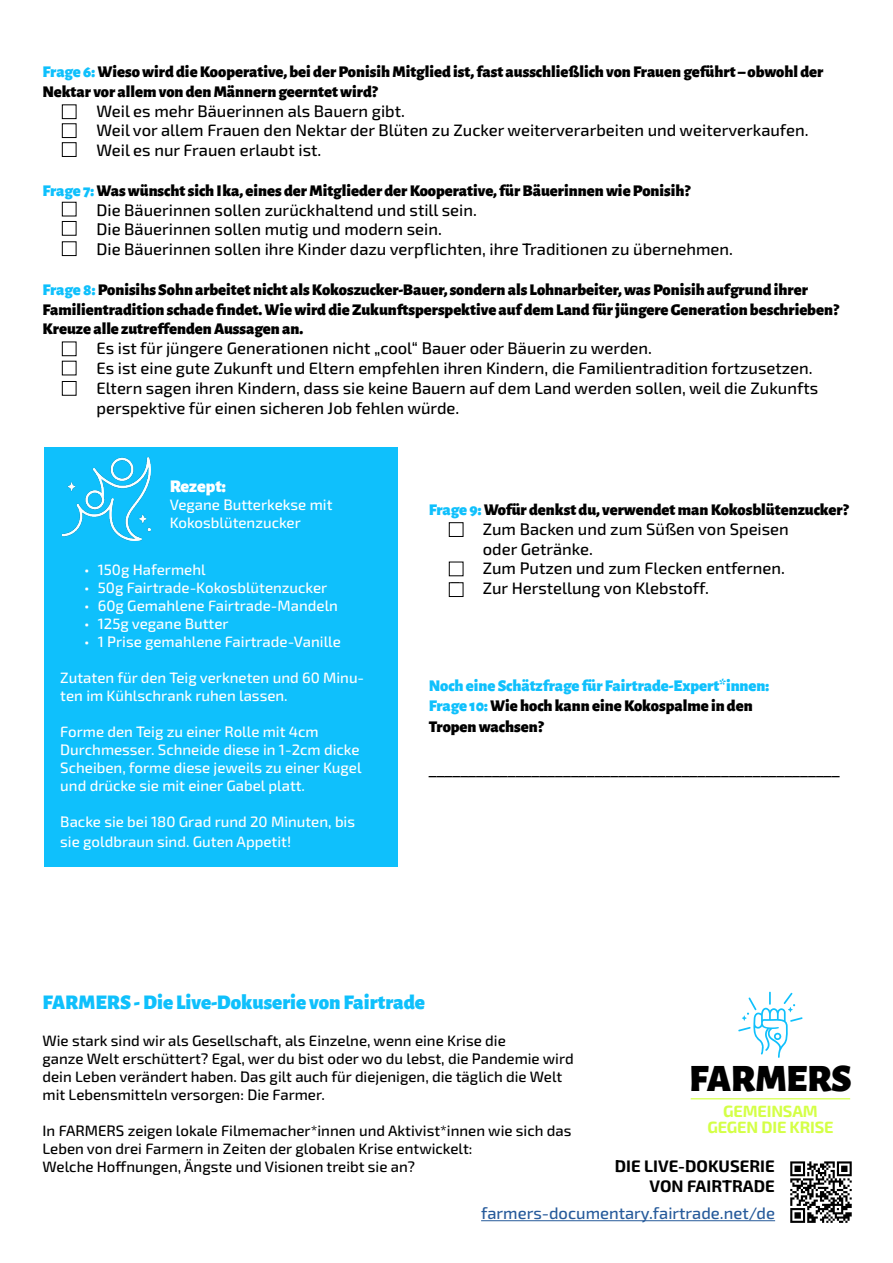
<style>
.page{position:relative;width:893px;height:1263px;background:#fff}
.page>*{position:absolute;margin:0;border:0;box-sizing:border-box;transform-origin:0 0}
.t1{font:900 39.15px "Alegreya Sans";letter-spacing:-.02em;color:#000}
.t2{font:900 21px "Alegreya Sans";color:#0fc0fc}
.t3{font:500 18px "Exo 2";color:#000}
.t4{font:900 18px "Alegreya Sans";color:#fff}
.t5{font:700 16.65px/20px "Exo 2";color:#000;text-align:right}
.t6{font:500 16.5px/19.8px "Exo 2";color:#000}
.t7{font:900 16.5px/19.8px "Alegreya Sans";color:#000}
.t8{font:900 16.5px/19.8px "Alegreya Sans";color:#0fc0fc}
.t9{font:500 16.5px "Exo 2";color:#275b9b}
.t10{font:700 16.35px/16px "Exo 2";letter-spacing:-.01em;color:#d4ff47;text-align:center}
.t11{font:500 15px/18px "Exo 2";color:#fff}
.t12{font:500 15px/18px "Exo 2";color:#000}
.s1{color:#0fc0fc}
.s2{color:#000}
</style>
<div class="page">
<div style="left:44px;top:447px;width:354px;height:420px;background:#0fc0fc"></div>
<div style="left:62px;top:104px;width:15px;height:15px;border:1px solid #000"></div>
<div style="left:62px;top:123px;width:15px;height:15px;border:1px solid #000"></div>
<div style="left:62px;top:142px;width:15px;height:15px;border:1px solid #000"></div>
<div style="left:62px;top:202px;width:15px;height:14px;border:1px solid #000"></div>
<div style="left:62px;top:341px;width:15px;height:15px;border:1px solid #000"></div>
<div style="left:62px;top:241px;width:15px;height:15px;border:1px solid #000"></div>
<div style="left:62px;top:381px;width:15px;height:15px;border:1px solid #000"></div>
<div style="left:449px;top:522px;width:14px;height:15px;border:1px solid #000"></div>
<div style="left:449px;top:562px;width:14px;height:14px;border:1px solid #000"></div>
<div style="left:449px;top:582px;width:14px;height:15px;border:1px solid #000"></div>
<div style="left:62px;top:221px;width:15px;height:15px;border:1px solid #000"></div>
<div style="left:62px;top:361px;width:15px;height:14px;border:1px solid #000"></div>
<img style="left:63px;top:458px;width:88px;height:82px">
<hr style="left:481px;top:1220px;width:294px;height:1px;background:#275b9b">
<hr style="left:691px;top:1098px;width:159px;height:1px;background:#d4ff47">
<svg style="left:738px;top:992px;width:65px;height:66px"></svg>
<svg style="left:790px;top:1161px;width:62px;height:62px"></svg>
<p class="t7" style="left:43px;top:60px;width:782px"><span class="s1">Frage 6:</span> Wieso wird die Kooperative, bei der Ponisih Mitglied ist, fast ausschließlich von Frauen geführt – obwohl der<br>Nektar vor allem von den Männern geerntet wird?</p>
<p class="t6" style="left:97px;top:100px;width:310px">Weil es mehr Bäuerinnen als Bauern gibt.</p>
<p class="t6" style="left:64px;top:120px;width:746px">□ Weil vor allem Frauen den Nektar der Blüten zu Zucker weiterverarbeiten und weiterverkaufen.</p>
<p class="t6" style="left:64px;top:140px;width:259px">□ Weil es nur Frauen erlaubt ist.</p>
<p class="t7" style="left:43px;top:179px;width:649px"><span class="s1">Frage 7:</span> Was wünscht sich Ika, eines der Mitglieder der Kooperative, für Bäuerinnen wie Ponisih?</p>
<p class="t6" style="left:64px;top:199px;width:415px">□ Die Bäuerinnen sollen zurückhaltend und still sein.</p>
<p class="t6" style="left:64px;top:219px;width:380px">□ Die Bäuerinnen sollen mutig und modern sein.</p>
<p class="t6" style="left:64px;top:239px;width:671px">□ Die Bäuerinnen sollen ihre Kinder dazu verpflichten, ihre Traditionen zu übernehmen.</p>
<p class="t7" style="left:43px;top:278px;width:798px"><span class="s1">Frage 8:</span> Ponisihs Sohn arbeitet nicht als Kokoszucker-Bauer, sondern als Lohnarbeiter, was Ponisih aufgrund ihrer<br>Familientradition schade findet. Wie wird die Zukunftsperspektive auf dem Land für jüngere Generation beschrieben?<br>Kreuze alle zutreffenden Aussagen an.</p>
<p class="t6" style="left:64px;top:338px;width:590px">□ Es ist für jüngere Generationen nicht „cool“ Bauer oder Bäuerin zu werden.</p>
<p class="t6" style="left:64px;top:358px;width:750px">□ Es ist eine gute Zukunft und Eltern empfehlen ihren Kindern, die Familientradition fortzusetzen.</p>
<p class="t6" style="left:96px;top:377px;width:723px;text-indent:-33px">□ Eltern sagen ihren Kindern, dass sie keine Bauern auf dem Land werden sollen, weil die Zukunfts perspektive für einen sicheren Job fehlen würde.</p>
<p class="t4" style="left:170px;top:471px;width:58px">Rezept:</p>
<p class="t11" style="left:170px;top:495px;width:164px">Vegane Butterkekse mit<br>Kokosblütenzucker</p>
<p class="t11" style="left:84px;top:560px;width:123px">• 150g Hafermehl</p>
<p class="t11" style="left:84px;top:578px;width:245px">• 50g Fairtrade-Kokosblütenzucker</p>
<p class="t11" style="left:84px;top:596px;width:255px">• 60g Gemahlene Fairtrade-Mandeln</p>
<p class="t11" style="left:84px;top:614px;width:146px">• 125g vegane Butter</p>
<p class="t11" style="left:84px;top:632px;width:258px">• 1 Prise gemahlene Fairtrade-Vanille</p>
<p class="t11" style="left:60px;top:668px;width:305px">Zutaten für den Teig verkneten und 60 Minu&shy;ten im Kühlschrank ruhen lassen.</p>
<p class="t11" style="left:60px;top:722px;width:303px">Forme den Teig zu einer Rolle mit 4cm Durchmesser. Schneide diese in 1-2cm dicke Scheiben, forme diese jeweils zu einer Kugel und drücke sie mit einer Gabel platt.</p>
<p class="t11" style="left:60px;top:811px;width:296px;line-height:19.8px">Backe sie bei 180 Grad rund 20 Minuten, bis sie goldbraun sind. Guten Appetit!</p>
<p class="t7" style="left:429px;top:498px;width:421px"><span class="s1">Frage 9:</span> Wofür denkst du, verwendet man Kokosblütenzucker?</p>
<p class="t6" style="left:483px;top:518px;width:308px;text-indent:-33px">□ Zum Backen und zum Süßen von Speisen oder Getränke.</p>
<p class="t6" style="left:450px;top:558px;width:336px">□ Zum Putzen und zum Flecken entfernen.</p>
<p class="t6" style="left:450px;top:578px;width:260px">□ Zur Herstellung von Klebstoff.</p>
<p class="t8" style="left:429px;top:674px;width:342px">Noch eine Schätzfrage für Fairtrade-Expert*innen:<br>Frage 10: <span class="s2">Wie hoch kann eine Kokospalme in den</span></p>
<p class="t7" style="left:429px;top:716px;width:116px">Tropen wachsen?</p>
<p class="t3" style="left:429px;top:757px;width:412px">____________________________________________________</p>
<p class="t2" style="left:43px;top:985px;width:384px">FARMERS - Die Live-Dokuserie von Fairtrade</p>
<p class="t12" style="left:43px;top:1031px;width:533px">Wie stark sind wir als Gesellschaft, als Einzelne, wenn eine Krise die<br>ganze Welt erschüttert? Egal, wer du bist oder wo du lebst, die Pandemie wird dein Leben verändert haben. Das gilt auch für diejenigen, die täglich die Welt mit Lebensmitteln versorgen: Die Farmer.</p>
<p class="t12" style="left:43px;top:1121px;width:530px">In FARMERS zeigen lokale Filmemacher*innen und Aktivist*innen wie sich das<br>Leben von drei Farmern in Zeiten der globalen Krise entwickelt:<br>Welche Hoffnungen, Ängste und Visionen treibt sie an?</p>
<h1 class="t1" style="left:689px;top:1046px;width:164px">FARMERS</h1>
<p class="t10" style="left:707px;top:1103px;width:128px">GEMEINSAM<br>GEGEN DIE KRISE</p>
<p class="t5" style="left:615px;top:1156px;width:161px">DIE LIVE-DOKUSERIE<br>VON FAIRTRADE</p>
<p class="t9" style="left:481px;top:1202px;width:295px">farmers-documentary.fairtrade.net/de</p>
</div>
